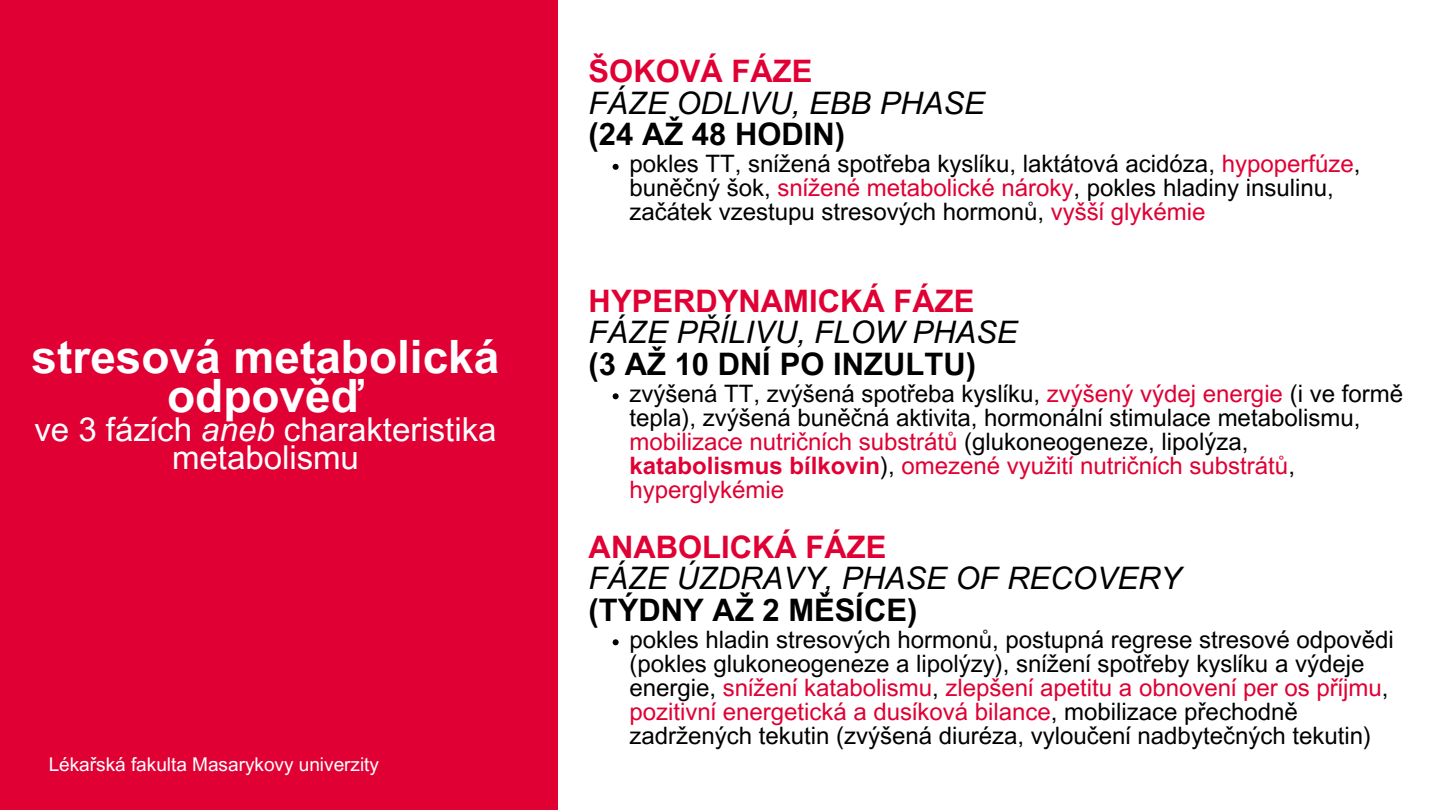
<style>
.page{position:relative;width:1440px;height:810px;background:#fff}
.page>*{position:absolute;margin:0;border:0;box-sizing:border-box;transform-origin:0 0}
.t1{font:700 46px/39px "Arial MT Pro";color:#fff;text-align:center}
.t2{font:33px/27.8px "Arial MT Pro";color:#fff;text-align:center}
.t3{font:italic 31px "Arial MT Pro";color:#000}
.t4{font:700 31px "Arial MT Pro";color:#000}
.t5{font:700 31px "Arial MT Pro";color:#e00034}
.t6{font:24px/24px "Arial MT Pro";color:#000}
.t7{font:19px "Arial MT Pro";color:#fff}
.s1{font-style:italic}
.s2{color:#e00034}
.s3{font-weight:700;color:#e00034}
</style>
<div class="page">
<div style="left:0;top:0;width:557px;height:810px;background:#e00034"></div>
<svg style="left:613px;top:164px;width:6px;height:6px"></svg>
<svg style="left:613px;top:393px;width:6px;height:6px"></svg>
<svg style="left:613px;top:639px;width:6px;height:6px"></svg>
<p class="t1" style="left:32px;top:343px;width:469px">stresová metabolická odpověď</p>
<p class="t2" style="left:34px;top:420px;width:464px">ve 3 fázích <span class="s1">aneb</span> charakteristika metabolismu</p>
<p class="t7" style="left:49px;top:757px;width:332px">Lékařská fakulta Masarykovy univerzity</p>
<p class="t5" style="left:589px;top:60px;width:225px">ŠOKOVÁ FÁZE</p>
<p class="t3" style="left:589px;top:91px;width:398px">FÁZE ODLIVU, EBB PHASE</p>
<p class="t4" style="left:589px;top:123px;width:258px">(24 AŽ 48 HODIN)</p>
<p class="t6" style="left:629px;top:155px;width:733px">pokles TT, snížená spotřeba kyslíku, laktátová acidóza, <span class="s2">hypoperfúze</span>, buněčný šok, <span class="s2">snížené metabolické nároky</span>, pokles hladiny insulinu, začátek vzestupu stresových hormonů, <span class="s2">vyšší glykémie</span></p>
<p class="t5" style="left:589px;top:289px;width:387px">HYPERDYNAMICKÁ FÁZE</p>
<p class="t3" style="left:589px;top:321px;width:430px">FÁZE PŘÍLIVU, FLOW PHASE</p>
<p class="t4" style="left:589px;top:352px;width:389px">(3 AŽ 10 DNÍ PO INZULTU)</p>
<p class="t6" style="left:629px;top:384px;width:775px">zvýšená TT, zvýšená spotřeba kyslíku, <span class="s2">zvýšený výdej energie</span> (i ve formě tepla), zvýšená buněčná aktivita, hormonální stimulace metabolismu, <span class="s2">mobilizace nutričních substrátů</span> (glukoneogeneze, lipolýza, <span class="s3">katabolismus bílkovin</span>), <span class="s2">omezené využití nutričních substrátů</span>, <span class="s2">hyperglykémie</span></p>
<p class="t5" style="left:589px;top:535px;width:299px">ANABOLICKÁ FÁZE</p>
<p class="t3" style="left:589px;top:567px;width:594px">FÁZE ÚZDRAVY, PHASE OF RECOVERY</p>
<p class="t4" style="left:589px;top:598px;width:330px">(TÝDNY AŽ 2 MĚSÍCE)</p>
<p class="t6" style="left:629px;top:630px;width:766px">pokles hladin stresových hormonů, postupná regrese stresové odpovědi (pokles glukoneogeneze a lipolýzy), snížení spotřeby kyslíku a výdeje energie, <span class="s2">snížení katabolismu</span>, <span class="s2">zlepšení apetitu a obnovení per os příjmu</span>, <span class="s2">pozitivní energetická a dusíková bilance</span>, mobilizace přechodně zadržených tekutin (zvýšená diuréza, vyloučení nadbytečných tekutin)</p>
</div>
